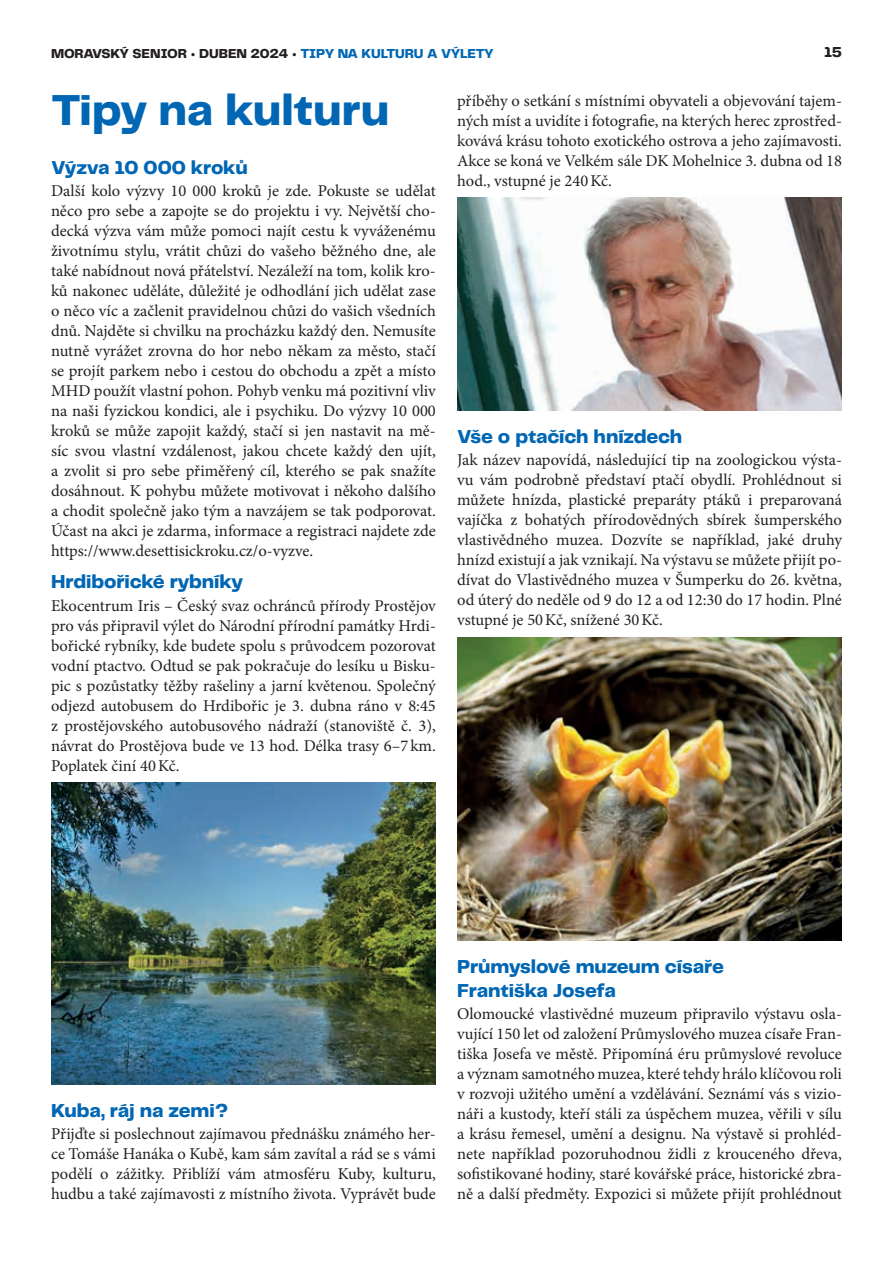
<style>
.page{position:relative;width:893px;height:1263px;background:#fff}
.page>*{position:absolute;margin:0;border:0;box-sizing:border-box;transform-origin:0 0}
.t1{font:800 45px "Telegraf";color:#0166b3}
.t2{font:800 19.5px/23.7px "Telegraf";letter-spacing:-.01em;color:#0166b3}
.t3{font:16.5px/20px "Minion Pro";color:#231f20;text-align:justify}
.t4{font:800 15px "Telegraf";color:#231f20}
.t5{font:800 13.5px "Telegraf";letter-spacing:-.015em;color:#231f20}
.s1{color:#0166b3}
</style>
<div class="page">
<img style="left:51px;top:783px;width:385px;height:302px">
<img style="left:457px;top:198px;width:385px;height:212px">
<img style="left:457px;top:637px;width:385px;height:304px">
<p class="t5" style="left:51px;top:44px;width:444px">MORAVSKÝ SENIOR • DUBEN 2024 • <span class="s1">TIPY NA KULTURU A VÝLETY</span></p>
<p class="t4" style="left:824px;top:42px;width:19px">15</p>
<h1 class="t1" style="left:51px;top:79px;width:340px">Tipy na kulturu</h1>
<p class="t2" style="left:51px;top:156px;width:198px">Výzva 10 000 kroků</p>
<p class="t3" style="left:51px;top:181px;width:386px">Další kolo výzvy 10 000 kroků je zde. Pokuste se udělat něco pro sebe a zapojte se do projektu i vy. Největší cho&shy;decká výzva vám může pomoci najít cestu k vyváženému životnímu stylu, vrátit chůzi do vašeho běžného dne, ale také nabídnout nová přátelství. Nezáleží na tom, kolik kro&shy;ků nakonec uděláte, důležité je odhodlání jich udělat zase o něco víc a začlenit pravidelnou chůzi do vašich všedních dnů. Najděte si chvilku na procházku každý den. Nemusíte nutně vyrážet zrovna do hor nebo někam za město, stačí se projít parkem nebo i cestou do obchodu a zpět a místo MHD použít vlastní pohon. Pohyb venku má pozitivní vliv na naši fyzickou kondici, ale i psychiku. Do výzvy 10 000 kroků se může zapojit každý, stačí si jen nastavit na mě&shy;síc svou vlastní vzdálenost, jakou chcete každý den ujít, a zvolit si pro sebe přiměřený cíl, kterého se pak snažíte dosáhnout. K pohybu můžete motivovat i někoho dalšího a chodit společně jako tým a navzájem se tak podporovat.<br>Účast na akci je zdarma, informace a registraci najdete zde https://www.desettisickroku.cz/o-vyzve.</p>
<p class="t2" style="left:51px;top:570px;width:194px">Hrdibořické rybníky</p>
<p class="t3" style="left:51px;top:595px;width:386px">Ekocentrum Iris – Český svaz ochránců přírody Prostějov pro vás připravil výlet do Národní přírodní památky Hrdi&shy;bořické rybníky, kde budete spolu s průvodcem pozorovat vodní ptactvo. Odtud se pak pokračuje do lesíku u Bisku&shy;pic s pozůstatky těžby rašeliny a jarní květenou. Společný odjezd autobusem do Hrdibořic je 3. dubna ráno v 8:45 z prostějovského autobusového nádraží (stanoviště č. 3), návrat do Prostějova bude ve 13 hod. Délka trasy 6–7 km.<br>Poplatek činí 40Kč.</p>
<p class="t3" style="left:457px;top:90px;width:386px">příběhy o setkání s místními obyvateli a objevování tajem&shy;ných míst a uvidíte i fotografie, na kterých herec zprostřed&shy;kovává krásu tohoto exotického ostrova a jeho zajímavosti.<br>Akce se koná ve Velkém sále DK Mohelnice 3. dubna od 18 hod., vstupné je 240Kč.</p>
<p class="t2" style="left:457px;top:424px;width:227px">Vše o ptačích hnízdech</p>
<p class="t3" style="left:457px;top:449px;width:386px">Jak název napovídá, následující tip na zoologickou výsta&shy;vu vám podrobně představí ptačí obydlí. Prohlédnout si můžete hnízda, plastické preparáty ptáků i preparovaná vajíčka z bohatých přírodovědných sbírek šumperského vlastivědného muzea. Dozvíte se například, jaké druhy hnízd existují a jak vznikají. Na výstavu se můžete přijít po&shy;dívat do Vlastivědného muzea v Šumperku do 26. května, od úterý do neděle od 9 do 12 a od 12:30 do 17 hodin. Plné vstupné je 50Kč, snížené 30Kč.</p>
<p class="t2" style="left:51px;top:1099px;width:179px">Kuba, ráj na zemi?</p>
<p class="t3" style="left:51px;top:1124px;width:386px">Přijďte si poslechnout zajímavou přednášku známého her&shy;ce Tomáše Hanáka o Kubě, kam sám zavítal a rád se s vámi podělí o zážitky. Přiblíží vám atmosféru Kuby, kulturu, hudbu a také zajímavosti z místního života. Vyprávět bude</p>
<p class="t2" style="left:457px;top:955px;width:268px">Průmyslové muzeum císaře<br>Františka Josefa</p>
<p class="t3" style="left:457px;top:1003px;width:386px">Olomoucké vlastivědné muzeum připravilo výstavu osla&shy;vující 150 let od založení Průmyslového muzea císaře Fran&shy;tiška Josefa ve městě. Připomíná éru průmyslové revoluce a význam samotného muzea, které tehdy hrálo klíčovou roli v rozvoji užitého umění a vzdělávání. Seznámí vás s vizio&shy;náři a kustody, kteří stáli za úspěchem muzea, věřili v sílu a krásu řemesel, umění a designu. Na výstavě si prohléd&shy;nete například pozoruhodnou židli z krouceného dřeva, sofistikované hodiny, staré kovářské práce, historické zbra&shy;ně a další předměty. Expozici si můžete přijít prohlédnout</p>
</div>
